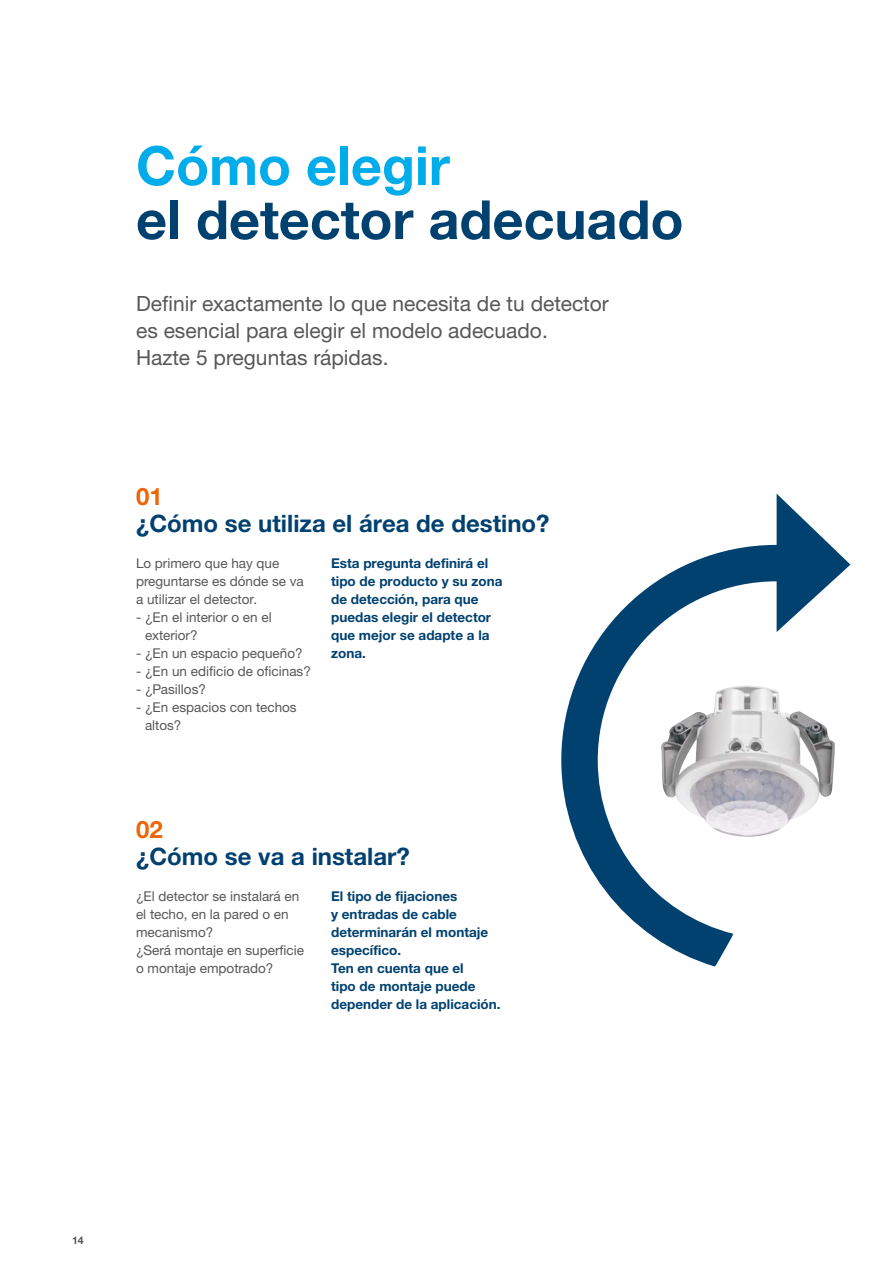
<style>
.page{position:relative;width:893px;height:1263px;background:#fff}
.page>*{position:absolute;margin:0;border:0;box-sizing:border-box;transform-origin:0 0}
.t1{font:700 54px "Helvetica Neue LTW1 G";color:#004170}
.t2{font:700 54px "Helvetica Neue LTW1 G";color:#00ace9}
.t3{font:700 24px "Helvetica Neue LTW1 G";color:#004170}
.t4{font:700 24px "Helvetica Neue LTW1 G";color:#ec6608}
.t5{font:21px/27px "Helvetica Neue LTW1 G";color:#575756}
.t6{font:13.5px/18px "Helvetica Neue LTW1 G";color:#575756}
.t7{font:700 13.5px/18px "Helvetica Neue LTW1 G";color:#004170}
.t8{font:700 10.5px "Helvetica Neue LTW1 G";color:#575756}
</style>
<div class="page">
<svg style="left:561px;top:494px;width:289px;height:473px"></svg>
<h1 class="t2" style="left:136px;top:132px;width:315px">Cómo elegir</h1>
<h1 class="t1" style="left:136px;top:186px;width:549px">el detector adecuado</h1>
<h3 class="t5" style="left:136px;top:290px;width:474px">Definir exactamente lo que necesita de tu detector es esencial para elegir el modelo adecuado.<br>Hazte 5 preguntas rápidas.</h3>
<h2 class="t4" style="left:136px;top:481px;width:28px">01</h2>
<h2 class="t3" style="left:136px;top:508px;width:415px">¿Cómo se utiliza el área de destino?</h2>
<p class="t7" style="left:331px;top:554px;width:173px">Esta pregunta definirá el tipo de producto y su zona de detección, para que puedas elegir el detector que mejor se adapte a la zona.</p>
<p class="t6" style="left:136px;top:554px;width:169px">Lo primero que hay que preguntarse es dónde se va a utilizar el detector.</p>
<p class="t6" style="left:145px;top:608px;width:128px;text-indent:-9px">- ¿En el interior o en el exterior?</p>
<p class="t6" style="left:136px;top:644px;width:168px">- ¿En un espacio pequeño?</p>
<p class="t6" style="left:136px;top:662px;width:176px">- ¿En un edificio de oficinas?</p>
<p class="t6" style="left:136px;top:680px;width:71px">- ¿Pasillos?</p>
<p class="t6" style="left:145px;top:698px;width:153px;text-indent:-9px">- ¿En espacios con techos altos?</p>
<h2 class="t4" style="left:136px;top:814px;width:28px">02</h2>
<h2 class="t3" style="left:136px;top:841px;width:275px">¿Cómo se va a instalar?</h2>
<p class="t7" style="left:331px;top:887px;width:171px">El tipo de fijaciones<br>y entradas de cable determinarán el montaje específico.<br>Ten en cuenta que el<br>tipo de montaje puede depender de la aplicación.</p>
<p class="t6" style="left:136px;top:887px;width:169px">¿El detector se instalará en el techo, en la pared o en mecanismo?<br>¿Será montaje en superficie o montaje empotrado?</p>
<p class="t8" style="left:72px;top:1233px;width:13px">14</p>
</div>
